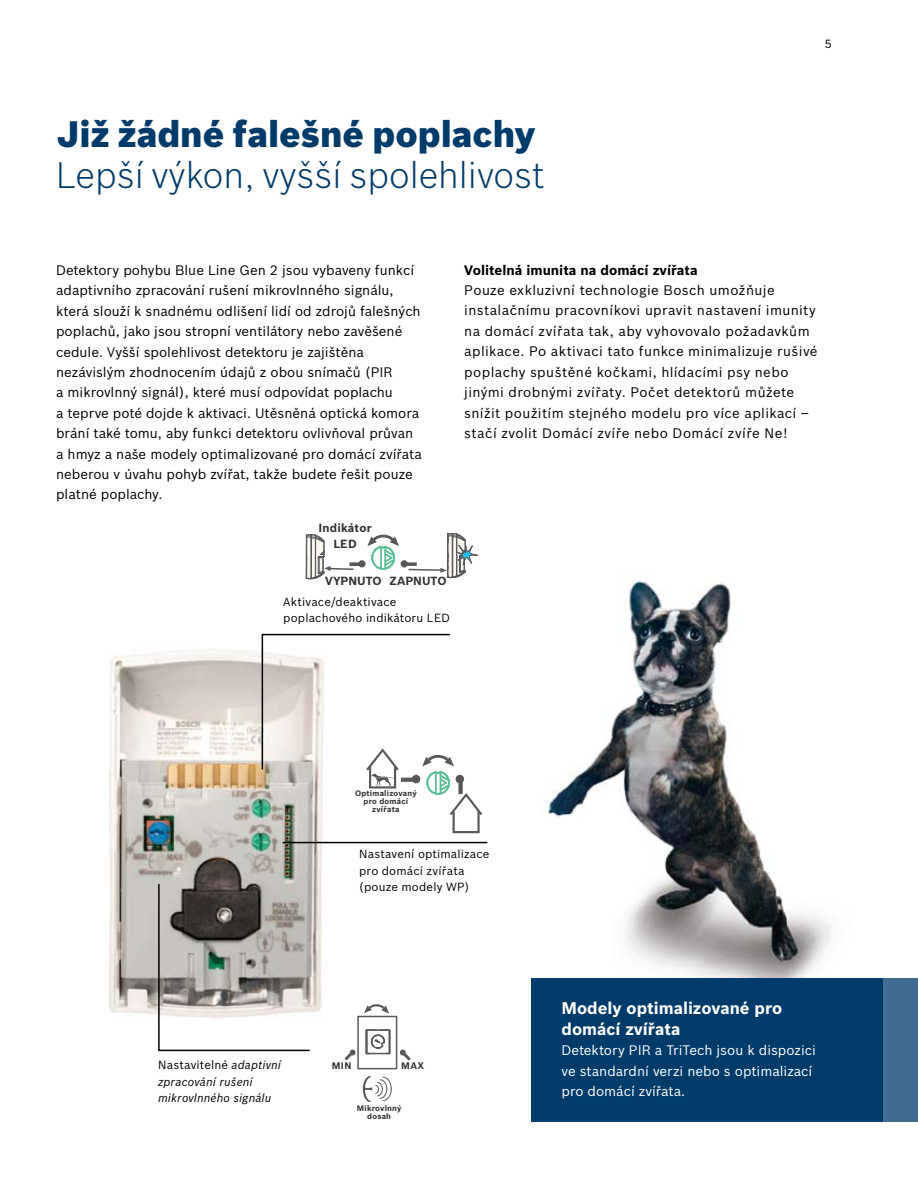
<style>
.page{position:relative;width:918px;height:1188px;background:#fff}
.page>*{position:absolute;margin:0;border:0;box-sizing:border-box;transform-origin:0 0}
.t1{font:300 36px "Bosch Sans";color:#003b6a}
.t2{font:900 36px "Bosch Sans";color:#003b6a}
.t3{font:700 16.5px/20.4px "Bosch Sans";color:#fff}
.t4{font:13.5px/20.4px "Bosch Sans";color:#000}
.t5{font:13.5px/20.4px "Bosch Sans";letter-spacing:.03em;color:#000}
.t6{font:13.5px/20.4px "Bosch Sans";color:#fff}
.t7{font:700 13.5px "Bosch Sans";color:#000}
.t8{font:11.55px/16.4px "Bosch Sans";letter-spacing:.015em;color:#000}
.t9{font:italic 11.55px/16.4px "Bosch Sans";letter-spacing:.01em;color:#000}
.t10{font:700 11.55px/16.4px "Bosch Sans";letter-spacing:.01em;color:#333;text-align:center}
.t11{font:700 9.3px "Bosch Sans";letter-spacing:.03em;color:#333}
.t12{font:700 7.8px/7.8px "Bosch Sans";letter-spacing:.025em;color:#333;text-align:center}
.s1{font-style:normal}
</style>
<div class="page">
<img style="left:464px;top:581px;width:367px;height:397px">
<img style="left:109px;top:648px;width:218px;height:367px">
<div style="left:357px;top:1016px;width:40px;height:53px;border:2px solid #58595b"></div>
<svg style="left:364px;top:1004px;width:25px;height:10px"></svg>
<svg style="left:400px;top:1049px;width:11px;height:12px"></svg>
<svg style="left:344px;top:1049px;width:12px;height:12px"></svg>
<svg style="left:363px;top:1076px;width:29px;height:26px"></svg>
<svg style="left:365px;top:1029px;width:26px;height:26px"></svg>
<svg style="left:305px;top:533px;width:174px;height:47px"></svg>
<div style="left:453px;top:810px;width:27px;height:23px;border:2px solid #58595b"></div>
<div style="left:531px;top:978px;width:352px;height:144px;background:#003b6a"></div>
<div style="left:883px;top:978px;width:35px;height:144px;background:#406c8f"></div>
<svg style="left:261px;top:633px;width:231px;height:185px"></svg>
<svg style="left:157px;top:883px;width:154px;height:169px"></svg>
<hr style="left:283px;top:842px;width:204px;height:1px;background:#000">
<p class="t8" style="left:825px;top:35px;width:8px">5</p>
<h1 class="t2" style="left:56px;top:112px;width:481px">Již žádné falešné poplachy</h1>
<h1 class="t1" style="left:56px;top:153px;width:490px">Lepší výkon, vyšší spolehlivost</h1>
<p class="t4" style="left:56px;top:260px;width:367px">Detektory pohybu Blue Line Gen 2 jsou vybaveny funkcí adaptivního zpracování rušení mikrovlnného signálu, která slouží k snadnému odlišení lidí od zdrojů falešných poplachů, jako jsou stropní ventilátory nebo zavěšené cedule. Vyšší spolehlivost detektoru je zajištěna nezávislým zhodnocením údajů z obou snímačů (PIR<br>a mikrovlnný signál), které musí odpovídat poplachu<br>a teprve poté dojde k aktivaci. Utěsněná optická komora brání také tomu, aby funkci detektoru ovlivňoval průvan a hmyz a naše modely optimalizované pro domácí zvířata neberou v úvahu pohyb zvířat, takže budete řešit pouze platné poplachy.</p>
<p class="t7" style="left:464px;top:261px;width:235px">Volitelná imunita na domácí zvířata</p>
<p class="t5" style="left:464px;top:280px;width:355px">Pouze exkluzivní technologie Bosch umožňuje instalačnímu pracovníkovi upravit nastavení imunity na domácí zvířata tak, aby vyhovovalo požadavkům aplikace. Po aktivaci tato funkce minimalizuje rušivé poplachy spuštěné kočkami, hlídacími psy nebo jinými drobnými zvířaty. Počet detektorů můžete snížit použitím stejného modelu pro více aplikací – stačí zvolit Domácí zvíře nebo Domácí zvíře Ne!</p>
<p class="t10" style="left:318px;top:519px;width:55px">Indikátor<br>LED</p>
<p class="t10" style="left:325px;top:573px;width:123px">VYPNUTO ZAPNUTO</p>
<p class="t8" style="left:283px;top:593px;width:168px">Aktivace/deaktivace poplachového indikátoru LED</p>
<p class="t12" style="left:355px;top:790px;width:63px">Optimalizovaný pro domácí zvířata</p>
<p class="t8" style="left:359px;top:846px;width:132px">Nastavení optimalizace pro domácí zvířata (pouze modely WP)</p>
<p class="t9" style="left:158px;top:1057px;width:124px"><span class="s1">Nastavitelné</span> adaptivní zpracování rušení mikrovlnného signálu</p>
<p class="t11" style="left:332px;top:1060px;width:21px">MIN</p>
<p class="t11" style="left:401px;top:1060px;width:25px">MAX</p>
<p class="t12" style="left:357px;top:1104px;width:46px">Mikrovlnný dosah</p>
<p class="t3" style="left:562px;top:998px;width:222px">Modely optimalizované pro domácí zvířata</p>
<p class="t6" style="left:562px;top:1040px;width:256px">Detektory PIR a TriTech jsou k dispozici ve standardní verzi nebo s optimalizací pro domácí zvířata.</p>
</div>
